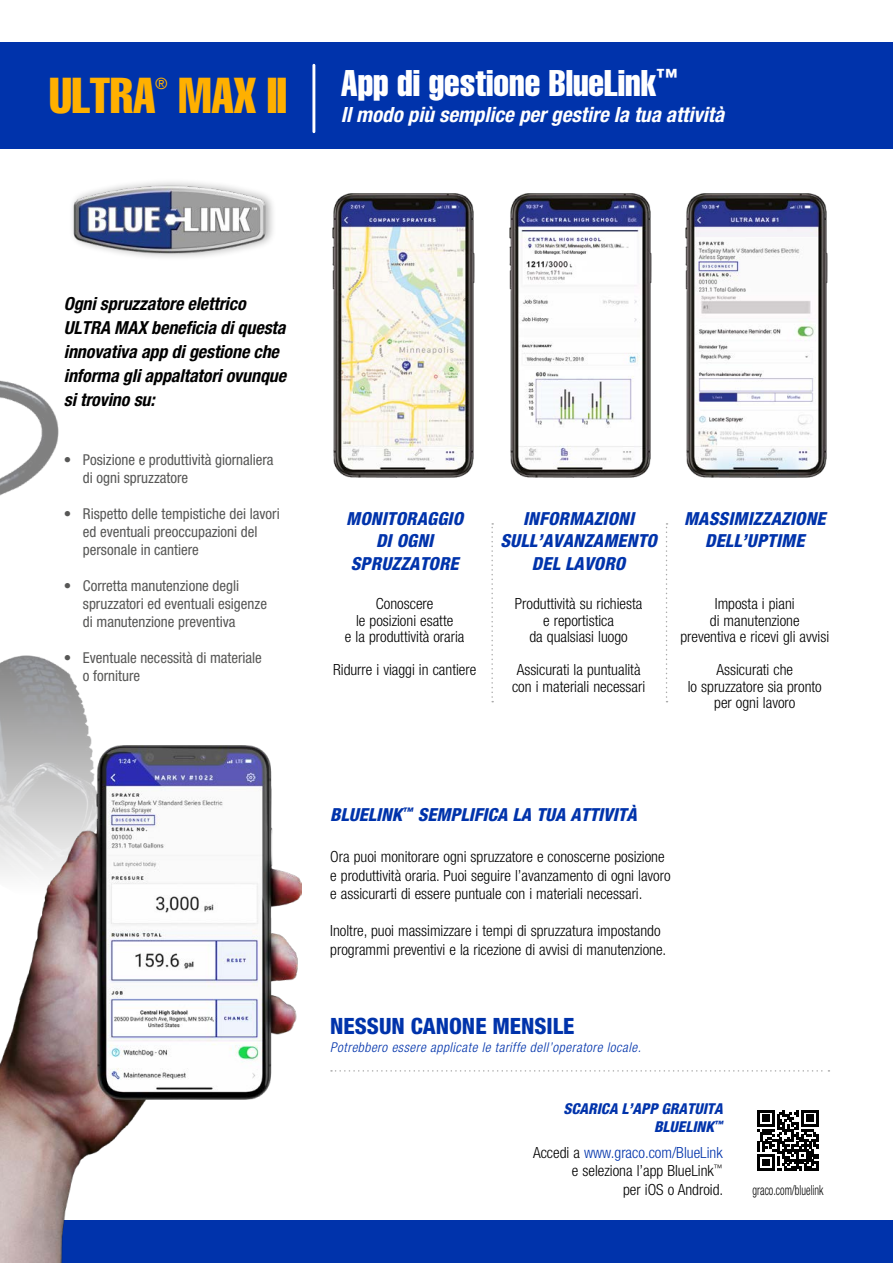
<style>
.page{position:relative;width:893px;height:1263px;background:#fff}
.page>*{position:absolute;margin:0;border:0;box-sizing:border-box;transform-origin:0 0}
.t1{font:49.5px "Helvetica LT Std Comp";letter-spacing:-.01em;color:#ffb000}
.t2{font:36.45px "Helvetica LT Std Comp";color:#fff}
.t3{font:800 condensed 22.5px "Helvetica Neue LT Std";color:#0033ab}
.t4{font:italic 700 condensed 21px "Helvetica Neue LT Std";color:#fff}
.t5{font:italic 800 condensed 18px/22.5px "Helvetica Neue LT Std";letter-spacing:.01em;color:#0033ab;text-align:center}
.t6{font:italic 700 condensed 18px/24px "Helvetica Neue LT Std";letter-spacing:-.005em;color:#000}
.t7{font:condensed 15.6px "Helvetica Neue LT Std";color:#ffb000}
.t8{font:300 condensed 15.3px/16.5px "Helvetica Neue LT Std";color:#000;text-align:center}
.t9{font:condensed 15px/18px "Helvetica Neue LT Std";color:#575756}
.t10{font:italic 800 condensed 15px/18px "Helvetica Neue LT Std";color:#0033ab;text-align:right}
.t11{font:300 condensed 13.8px "Helvetica Neue LT Std";color:#000;scale:.76 1}
.t12{font:italic 300 condensed 13.5px "Helvetica Neue LT Std";letter-spacing:.04em;color:#0033ab}
.s1{color:#0033ab}
</style>
<div class="page">
<div style="left:0;top:43px;width:893px;height:106px;background:#0033ab"></div>
<div style="left:0;top:1220px;width:893px;height:43px;background:#0033ab"></div>
<img style="left:0;top:380px;width:130px;height:366px">
<img style="left:0;top:746px;width:301px;height:517px">
<img style="left:332px;top:193px;width:143px;height:285px">
<img style="left:509px;top:193px;width:143px;height:285px">
<img style="left:685px;top:193px;width:143px;height:285px">
<img style="left:696px;top:237px;width:120px;height:55px">
<div style="left:69px;top:178px;width:208px;height:83px;background:#000;opacity:.33"></div>
<img style="left:71px;top:185px;width:197px;height:69px">
<svg style="left:331px;top:1070px;width:498px;height:1px"></svg>
<svg style="left:666px;top:523px;width:1px;height:179px"></svg>
<svg style="left:491px;top:523px;width:2px;height:179px"></svg>
<svg style="left:757px;top:1110px;width:62px;height:61px"></svg>
<hr style="left:312px;top:65px;width:3px;height:67px;background:#fff">
<h1 class="t1" style="left:49px;top:64px;width:108px">ULTRA</h1>
<p class="t7" style="left:155px;top:74px;width:14px">®</p>
<h1 class="t1" style="left:179px;top:64px;width:110px">MAX II</h1>
<h2 class="t2" style="left:341px;top:60px;width:338px">App di gestione BlueLink<sup>™</sup></h2>
<h3 class="t4" style="left:341px;top:101px;width:385px">Il modo più semplice per gestire la tua attività</h3>
<p class="t6" style="left:64px;top:292px;width:224px">Ogni spruzzatore elettrico<br>ULTRA MAX beneficia di questa innovativa app di gestione che informa gli appaltatori ovunque si trovino su:</p>
<p class="t9" style="left:83px;top:451px;width:192px;text-indent:-19px">• Posizione e produttività giornaliera di ogni spruzzatore</p>
<p class="t9" style="left:83px;top:505px;width:198px;text-indent:-19px">• Rispetto delle tempistiche dei lavori ed eventuali preoccupazioni del personale in cantiere</p>
<p class="t9" style="left:83px;top:577px;width:186px;text-indent:-19px">• Corretta manutenzione degli spruzzatori ed eventuali esigenze di manutenzione preventiva</p>
<p class="t9" style="left:83px;top:649px;width:181px;text-indent:-19px">• Eventuale necessità di materiale o forniture</p>
<p class="t5" style="left:346px;top:507px;width:118px">MONITORAGGIO<br>DI OGNI<br>SPRUZZATORE</p>
<p class="t5" style="left:500px;top:507px;width:158px">INFORMAZIONI<br>SULL’AVANZAMENTO<br>DEL LAVORO</p>
<p class="t5" style="left:684px;top:507px;width:143px">MASSIMIZZAZIONE<br>DELL’UPTIME</p>
<p class="t8" style="left:680px;top:596px;width:150px">Imposta i piani<br>di manutenzione preventiva e ricevi gli avvisi</p>
<p class="t8" style="left:688px;top:662px;width:136px">Assicurati che<br>lo spruzzatore sia pronto per ogni lavoro</p>
<p class="t8" style="left:515px;top:596px;width:129px">Produttività su richiesta e reportistica<br>da qualsiasi luogo</p>
<p class="t8" style="left:512px;top:662px;width:135px">Assicurati la puntualità con i materiali necessari</p>
<p class="t8" style="left:345px;top:596px;width:121px">Conoscere<br>le posizioni esatte<br>e la produttività oraria</p>
<p class="t8" style="left:333px;top:661px;width:145px">Ridurre i viaggi in cantiere</p>
<p class="t5" style="left:330px;top:803px;width:308px">BLUELINK<sup>™</sup> SEMPLIFICA LA TUA ATTIVITÀ</p>
<p class="t8" style="left:330px;top:848px;width:342px;line-height:18.5px;text-align:left">Ora puoi monitorare ogni spruzzatore e conoscerne posizione e produttività oraria. Puoi seguire l’avanzamento di ogni lavoro e assicurarti di essere puntuale con i materiali necessari.</p>
<p class="t8" style="left:330px;top:921px;width:338px;line-height:18.5px;text-align:left">Inoltre, puoi massimizzare i tempi di spruzzatura impostando programmi preventivi e la ricezione di avvisi di manutenzione.</p>
<h3 class="t3" style="left:330px;top:1012px;width:246px">NESSUN CANONE MENSILE</h3>
<p class="t12" style="left:330px;top:1039px;width:312px">Potrebbero essere applicate le tariffe dell’operatore locale.</p>
<p class="t10" style="left:563px;top:1100px;width:161px">SCARICA L’APP GRATUITA<br>BLUELINK<sup>™</sup></p>
<p class="t8" style="left:533px;top:1143px;width:192px;line-height:18.5px;text-align:right">Accedi a <span class="s1">www.graco.com/BlueLink </span>e seleziona l’app BlueLink<sup>™<br></sup>per iOS o Android.</p>
<p class="t11" style="left:753px;top:1183px;width:95px">graco.com/bluelink</p>
</div>
